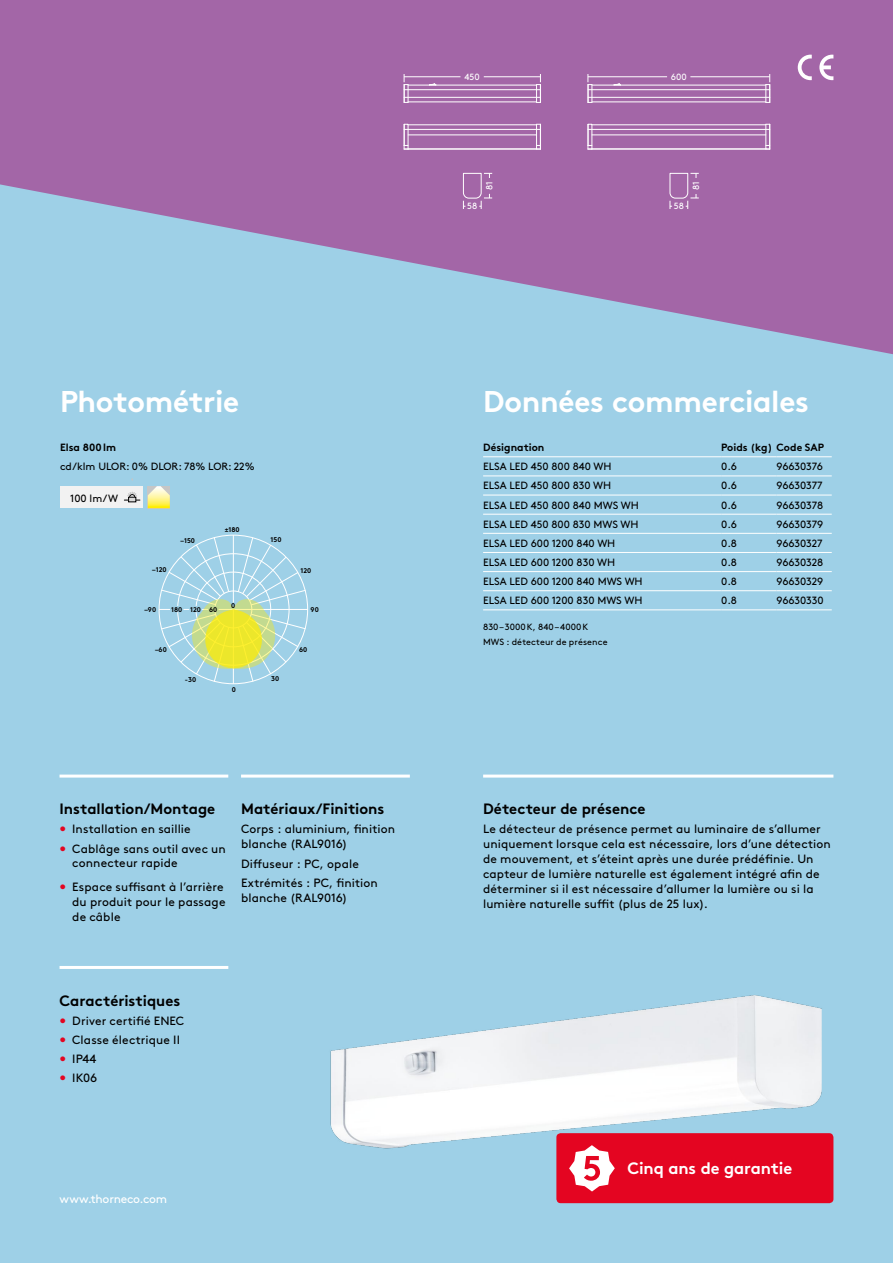
<style>
.page{position:relative;width:893px;height:1263px;background:#9ed0e7}
.page>*{position:absolute;margin:0;border:0;box-sizing:border-box;transform-origin:0 0}
.t1{font:700 30px "Brown";letter-spacing:-.01em;color:#fff}
.t2{font:700 16.5px "Brown";letter-spacing:-.005em;color:#fff}
.t3{font:700 15px "Brown";color:#000}
.t4{font:12px/14.9px "Brown";letter-spacing:.01em;color:#000}
.t5{font:12px "Brown";letter-spacing:-.02em;color:#fff}
.t6{font:10.5px "Brown";color:#000}
.t7{font:700 10.5px "Brown";color:#000}
.t8{font:9px/15px "Brown";letter-spacing:.01em;color:#000}
.t9{font:9px "Brown";color:#fff}
.t10{font:700 6.9px "Brown";color:#000}
.s1{color:#e40521}
</style>
<div class="page">
<svg style="left:0;top:0;width:893px;height:354px;fill:#a366a7"></svg>
<hr style="left:233px;top:535px;width:1px;height:67px;background:#fff">
<hr style="left:233px;top:609px;width:1px;height:75px;background:#fff">
<hr style="left:219px;top:609px;width:89px;height:1px;background:#fff">
<svg style="left:159px;top:536px;width:148px;height:146px"></svg>
<hr style="left:483px;top:774px;width:350px;height:3px;background:#fff">
<hr style="left:60px;top:774px;width:168px;height:3px;background:#fff">
<hr style="left:60px;top:966px;width:168px;height:3px;background:#fff">
<hr style="left:241px;top:774px;width:169px;height:3px;background:#fff">
<hr style="left:483px;top:456px;width:238px;height:1px;background:#fff">
<hr style="left:483px;top:609px;width:238px;height:1px;background:#fff">
<hr style="left:721px;top:456px;width:55px;height:1px;background:#fff">
<hr style="left:776px;top:456px;width:56px;height:1px;background:#fff">
<hr style="left:483px;top:475px;width:238px;height:1px;background:#fff">
<hr style="left:483px;top:495px;width:238px;height:1px;background:#fff">
<hr style="left:483px;top:514px;width:238px;height:1px;background:#fff">
<hr style="left:483px;top:533px;width:238px;height:1px;background:#fff">
<hr style="left:483px;top:552px;width:238px;height:1px;background:#fff">
<hr style="left:721px;top:552px;width:55px;height:1px;background:#fff">
<hr style="left:776px;top:552px;width:56px;height:1px;background:#fff">
<hr style="left:483px;top:571px;width:238px;height:1px;background:#fff">
<hr style="left:721px;top:571px;width:55px;height:1px;background:#fff">
<hr style="left:776px;top:571px;width:56px;height:1px;background:#fff">
<hr style="left:483px;top:590px;width:238px;height:1px;background:#fff">
<hr style="left:721px;top:590px;width:55px;height:1px;background:#fff">
<hr style="left:776px;top:590px;width:56px;height:1px;background:#fff">
<hr style="left:721px;top:609px;width:55px;height:1px;background:#fff">
<hr style="left:776px;top:609px;width:56px;height:1px;background:#fff">
<hr style="left:721px;top:495px;width:55px;height:1px;background:#fff">
<hr style="left:776px;top:495px;width:56px;height:1px;background:#fff">
<hr style="left:721px;top:514px;width:55px;height:1px;background:#fff">
<hr style="left:776px;top:514px;width:56px;height:1px;background:#fff">
<hr style="left:721px;top:533px;width:55px;height:1px;background:#fff">
<hr style="left:776px;top:533px;width:56px;height:1px;background:#fff">
<hr style="left:721px;top:475px;width:55px;height:1px;background:#fff">
<hr style="left:776px;top:475px;width:56px;height:1px;background:#fff">
<svg style="left:148px;top:486px;width:22px;height:22px"></svg>
<div style="left:60px;top:486px;width:83px;height:22px;background:#f2f2f2"></div>
<svg style="left:124px;top:492px;width:16px;height:10px"></svg>
<img style="left:330px;top:995px;width:504px;height:183px">
<hr style="left:404px;top:76px;width:56px;height:1px;background:#fff">
<hr style="left:484px;top:76px;width:56px;height:1px;background:#fff">
<hr style="left:408px;top:85px;width:129px;height:1px;background:#fff">
<hr style="left:404px;top:89px;width:136px;height:1px;background:#fff">
<hr style="left:404px;top:97px;width:136px;height:1px;background:#fff">
<hr style="left:408px;top:101px;width:129px;height:1px;background:#fff">
<hr style="left:408px;top:124px;width:129px;height:1px;background:#fff">
<hr style="left:404px;top:129px;width:136px;height:1px;background:#fff">
<hr style="left:408px;top:134px;width:129px;height:1px;background:#fff">
<hr style="left:408px;top:148px;width:129px;height:1px;background:#fff">
<hr style="left:408px;top:149px;width:129px;height:1px;background:#fff">
<svg style="left:536px;top:74px;width:5px;height:29px"></svg>
<svg style="left:429px;top:83px;width:7px;height:3px"></svg>
<svg style="left:403px;top:123px;width:6px;height:27px"></svg>
<svg style="left:536px;top:123px;width:5px;height:27px"></svg>
<svg style="left:404px;top:74px;width:5px;height:29px"></svg>
<svg style="left:463px;top:172px;width:29px;height:37px"></svg>
<hr style="left:588px;top:76px;width:79px;height:1px;background:#fff">
<hr style="left:690px;top:76px;width:80px;height:1px;background:#fff">
<hr style="left:592px;top:85px;width:174px;height:1px;background:#fff">
<hr style="left:588px;top:89px;width:182px;height:1px;background:#fff">
<hr style="left:588px;top:97px;width:182px;height:1px;background:#fff">
<hr style="left:592px;top:101px;width:174px;height:1px;background:#fff">
<hr style="left:592px;top:124px;width:174px;height:1px;background:#fff">
<hr style="left:588px;top:129px;width:182px;height:1px;background:#fff">
<hr style="left:592px;top:134px;width:174px;height:1px;background:#fff">
<hr style="left:592px;top:148px;width:174px;height:1px;background:#fff">
<hr style="left:592px;top:149px;width:174px;height:1px;background:#fff">
<svg style="left:765px;top:74px;width:6px;height:29px"></svg>
<svg style="left:614px;top:83px;width:7px;height:3px"></svg>
<svg style="left:587px;top:123px;width:6px;height:27px"></svg>
<svg style="left:765px;top:123px;width:6px;height:27px"></svg>
<svg style="left:587px;top:74px;width:5px;height:29px"></svg>
<svg style="left:669px;top:172px;width:30px;height:37px"></svg>
<div style="left:556px;top:1133px;width:277px;height:70px;background:#e40521;border-radius:4px"></div>
<svg style="left:569px;top:1145px;width:46px;height:46px"></svg>
<svg style="left:798px;top:55px;width:14px;height:25px"></svg>
<svg style="left:819px;top:55px;width:14px;height:25px"></svg>
<p class="t9" style="left:464px;top:70px;width:17px">450</p>
<p class="t9" style="left:671px;top:70px;width:17px">600</p>
<p class="t9" style="left:483px;top:190px;width:10px;rotate:-90deg">81</p>
<p class="t9" style="left:689px;top:190px;width:10px;rotate:-90deg">81</p>
<p class="t9" style="left:467px;top:199px;width:12px">58</p>
<p class="t9" style="left:674px;top:199px;width:12px">58</p>
<h1 class="t1" style="left:60px;top:378px;width:181px">Photométrie</h1>
<p class="t7" style="left:60px;top:439px;width:57px">Elsa 800lm</p>
<p class="t6" style="left:60px;top:458px;width:196px">cd/klm ULOR: 0% DLOR: 78% LOR: 22%</p>
<p class="t6" style="left:70px;top:490px;width:49px">100 lm/W</p>
<p class="t10" style="left:180px;top:535px;width:16px">–150</p>
<p class="t10" style="left:225px;top:524px;width:16px">±180</p>
<p class="t10" style="left:271px;top:534px;width:12px">150</p>
<p class="t10" style="left:152px;top:564px;width:16px">–120</p>
<p class="t10" style="left:300px;top:565px;width:12px">120</p>
<p class="t10" style="left:144px;top:603px;width:13px">–90</p>
<p class="t10" style="left:311px;top:604px;width:10px">90</p>
<p class="t10" style="left:155px;top:644px;width:13px">–60</p>
<p class="t10" style="left:231px;top:600px;width:6px">0</p>
<p class="t10" style="left:171px;top:603px;width:48px">180 120 60</p>
<p class="t10" style="left:299px;top:644px;width:10px">60</p>
<p class="t10" style="left:185px;top:674px;width:13px">-30</p>
<p class="t10" style="left:232px;top:684px;width:6px">0</p>
<p class="t10" style="left:271px;top:673px;width:10px">30</p>
<p class="t3" style="left:60px;top:797px;width:157px">Installation/Montage</p>
<p class="t3" style="left:241px;top:797px;width:145px">Matériaux/Finitions</p>
<p class="t4" style="left:241px;top:821px;width:155px">Corps : aluminium, finition blanche (RAL9016)</p>
<p class="t4" style="left:241px;top:853px;width:138px;line-height:19.2px">Diffuseur : PC, opale<br>Extrémités : PC, finition</p>
<p class="t4" style="left:241px;top:889px;width:108px">blanche (RAL9016)</p>
<p class="t4" style="left:60px;top:821px;width:133px"><span class="s1">•</span> Installation en saillie</p>
<p class="t4" style="left:72px;top:840px;width:155px;text-indent:-13px"><span class="s1">•</span> Cablâge sans outil avec un connecteur rapide</p>
<p class="t4" style="left:72px;top:878px;width:155px;text-indent:-13px"><span class="s1">•</span> Espace suffisant à l’arrière du produit pour le passage de câble</p>
<p class="t3" style="left:60px;top:988px;width:122px">Caractéristiques</p>
<p class="t4" style="left:60px;top:1012px;width:126px"><span class="s1">•</span> Driver certifié ENEC</p>
<p class="t4" style="left:60px;top:1031px;width:122px"><span class="s1">•</span> Classe électrique II</p>
<p class="t4" style="left:60px;top:1050px;width:38px"><span class="s1">•</span> IP44</p>
<p class="t4" style="left:60px;top:1070px;width:39px"><span class="s1">•</span> IK06</p>
<p class="t5" style="left:60px;top:1190px;width:109px">www.thorneco.com</p>
<h1 class="t1" style="left:483px;top:378px;width:327px">Données commerciales</h1>
<p class="t7" style="left:483px;top:439px;width:63px">Désignation</p>
<p class="t7" style="left:721px;top:439px;width:105px">Poids (kg) Code SAP</p>
<p class="t6" style="left:483px;top:459px;width:130px">ELSA LED 450 800 840 WH</p>
<p class="t6" style="left:721px;top:459px;width:17px">0.6</p>
<p class="t6" style="left:776px;top:459px;width:48px">96630376</p>
<p class="t6" style="left:483px;top:478px;width:130px">ELSA LED 450 800 830 WH</p>
<p class="t6" style="left:721px;top:478px;width:17px">0.6</p>
<p class="t6" style="left:776px;top:478px;width:48px">96630377</p>
<p class="t6" style="left:483px;top:497px;width:157px">ELSA LED 450 800 840 MWS WH</p>
<p class="t6" style="left:721px;top:497px;width:17px">0.6</p>
<p class="t6" style="left:776px;top:497px;width:48px">96630378</p>
<p class="t6" style="left:483px;top:516px;width:157px">ELSA LED 450 800 830 MWS WH</p>
<p class="t6" style="left:721px;top:516px;width:17px">0.6</p>
<p class="t6" style="left:776px;top:516px;width:48px">96630379</p>
<p class="t6" style="left:483px;top:535px;width:134px">ELSA LED 600 1200 840 WH</p>
<p class="t6" style="left:721px;top:535px;width:17px">0.8</p>
<p class="t6" style="left:776px;top:535px;width:48px">96630327</p>
<p class="t6" style="left:483px;top:554px;width:134px">ELSA LED 600 1200 830 WH</p>
<p class="t6" style="left:721px;top:554px;width:17px">0.8</p>
<p class="t6" style="left:776px;top:554px;width:48px">96630328</p>
<p class="t6" style="left:483px;top:573px;width:161px">ELSA LED 600 1200 840 MWS WH</p>
<p class="t6" style="left:721px;top:573px;width:17px">0.8</p>
<p class="t6" style="left:776px;top:573px;width:48px">96630329</p>
<p class="t6" style="left:483px;top:592px;width:161px">ELSA LED 600 1200 830 MWS WH</p>
<p class="t6" style="left:721px;top:592px;width:17px">0.8</p>
<p class="t6" style="left:776px;top:592px;width:49px">96630330</p>
<p class="t8" style="left:483px;top:618px;width:126px">830–3000K, 840–4000K<br>MWS : détecteur de présence</p>
<p class="t3" style="left:483px;top:797px;width:164px">Détecteur de présence</p>
<p class="t4" style="left:483px;top:821px;width:349px">Le détecteur de présence permet au luminaire de s’allumer uniquement lorsque cela est nécessaire, lors d’une détection de mouvement, et s’éteint après une durée prédéfinie. Un capteur de lumière naturelle est également intégré afin de déterminer si il est nécessaire d’allumer la lumière ou si la lumière naturelle suffit (plus de 25 lux).</p>
<h2 class="t2" style="left:627px;top:1155px;width:166px">Cinq ans de garantie</h2>
</div>
